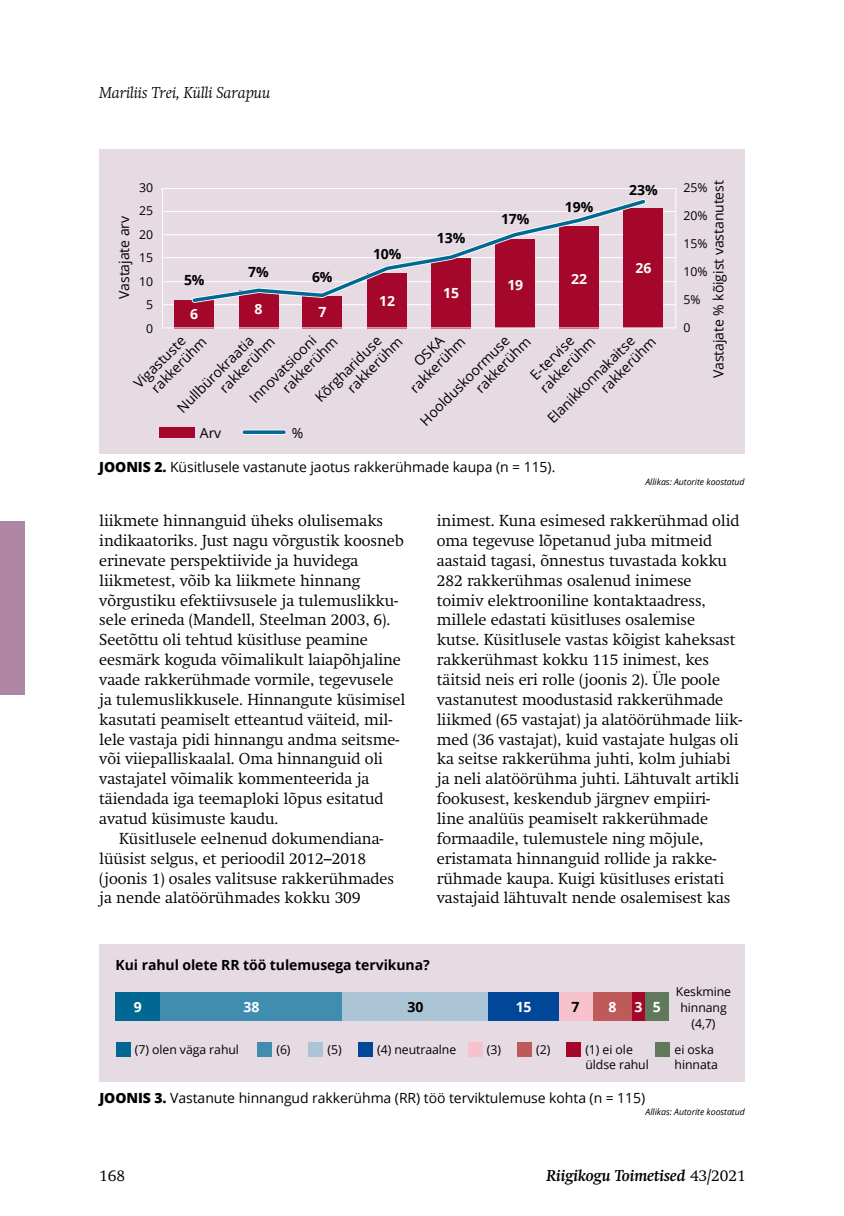
<style>
.page{position:relative;width:844px;height:1216px;background:#fff}
.page>*{position:absolute;margin:0;border:0;box-sizing:border-box;transform-origin:0 0}
.t1{font:300 15.75px/19.8px "Swift";letter-spacing:-.005em;color:#000}
.t2{font:italic 700 15.75px "Swift";letter-spacing:-.005em;color:#000}
.t3{font:italic 300 15.75px "Swift";letter-spacing:-.005em;color:#000}
.t4{font:14px/15.8px "Open Sans";letter-spacing:-.005em;color:#000}
.t5{font:700 14px "Open Sans";letter-spacing:-.005em;color:#000}
.t6{font:700 14px "Open Sans";letter-spacing:-.005em;color:#fff}
.t7{font:12.25px/23.4px "Open Sans";letter-spacing:-.005em;color:#000;text-align:center}
.t8{font:italic 8.75px "Open Sans";letter-spacing:-.005em;color:#000}
.s1{font-weight:800}
.s2{font-weight:300;font-style:normal}
</style>
<div class="page">
<div style="left:99px;top:149px;width:645px;height:304px;background:#e6dae3"></div>
<hr style="left:162px;top:188px;width:513px;height:1px;background:#fff">
<hr style="left:162px;top:234px;width:513px;height:1px;background:#fff">
<hr style="left:162px;top:281px;width:513px;height:1px;background:#fff">
<hr style="left:162px;top:211px;width:513px;height:1px;background:#fff">
<hr style="left:162px;top:257px;width:513px;height:1px;background:#fff">
<hr style="left:162px;top:304px;width:513px;height:1px;background:#fff">
<div style="left:174px;top:300px;width:40px;height:28px;background:#a4072a"></div>
<div style="left:302px;top:296px;width:40px;height:32px;background:#a4072a"></div>
<div style="left:431px;top:258px;width:40px;height:70px;background:#a4072a"></div>
<div style="left:559px;top:226px;width:40px;height:102px;background:#a4072a"></div>
<div style="left:239px;top:290px;width:39px;height:38px;background:#a4072a"></div>
<div style="left:367px;top:273px;width:40px;height:55px;background:#a4072a"></div>
<div style="left:495px;top:239px;width:40px;height:89px;background:#a4072a"></div>
<div style="left:623px;top:208px;width:40px;height:120px;background:#a4072a"></div>
<hr style="left:162px;top:327px;width:513px;height:1px;background:#fff">
<hr style="left:162px;top:188px;width:1px;height:140px;background:#fff">
<hr style="left:675px;top:188px;width:1px;height:140px;background:#fff">
<svg style="left:191px;top:199px;width:455px;height:105px"></svg>
<div style="left:159px;top:427px;width:35px;height:10px;background:#a4072a"></div>
<div style="left:244px;top:429px;width:40px;height:6px;background:#f5f0f4"></div>
<svg style="left:244px;top:430px;width:40px;height:4px"></svg>
<div style="left:99px;top:944px;width:645px;height:137px;background:#e6dae3"></div>
<div style="left:115px;top:992px;width:45px;height:29px;background:#006892"></div>
<div style="left:160px;top:992px;width:183px;height:29px;background:#408db0"></div>
<div style="left:343px;top:992px;width:145px;height:29px;background:#acc5d6"></div>
<div style="left:488px;top:992px;width:71px;height:29px;background:#004699"></div>
<div style="left:559px;top:992px;width:33px;height:29px;background:#f7c1cd"></div>
<div style="left:592px;top:992px;width:39px;height:29px;background:#be5a5a"></div>
<div style="left:631px;top:992px;width:14px;height:29px;background:#a4072a"></div>
<div style="left:645px;top:992px;width:23px;height:29px;background:#60795a"></div>
<div style="left:115px;top:1041px;width:15px;height:15px;background:#006892"></div>
<div style="left:358px;top:1041px;width:14px;height:15px;background:#004699"></div>
<div style="left:566px;top:1041px;width:14px;height:15px;background:#a4072a"></div>
<div style="left:655px;top:1041px;width:15px;height:15px;background:#60795a"></div>
<div style="left:257px;top:1041px;width:15px;height:15px;background:#408db0"></div>
<div style="left:308px;top:1041px;width:15px;height:15px;background:#acc5d6"></div>
<div style="left:467px;top:1041px;width:15px;height:15px;background:#f7c1cd"></div>
<div style="left:516px;top:1041px;width:15px;height:15px;background:#be5a5a"></div>
<div style="left:0;top:521px;width:25px;height:173px;background:#ae86a3"></div>
<p class="t3" style="left:99px;top:83px;width:172px">Mariliis Trei, Külli Sarapuu</p>
<p class="t4" style="left:709px;top:378px;width:199px;rotate:-90deg">Vastajate % kõigist vastanutest</p>
<p class="t7" style="left:139px;top:175px;width:15px">30<br>25<br>20<br>15<br>10<br>5<br>0</p>
<p class="t7" style="left:683px;top:175px;width:25px">25%</p>
<p class="t5" style="left:629px;top:180px;width:30px">23%</p>
<p class="t5" style="left:565px;top:197px;width:30px">19%</p>
<p class="t7" style="left:683px;top:203px;width:25px">20%</p>
<p class="t7" style="left:683px;top:231px;width:25px">15%</p>
<p class="t7" style="left:683px;top:259px;width:25px">10%</p>
<p class="t7" style="left:683px;top:287px;width:19px">5%</p>
<p class="t7" style="left:683px;top:315px;width:9px">0</p>
<p class="t5" style="left:501px;top:209px;width:30px">17%</p>
<p class="t4" style="left:116px;top:299px;width:84px;rotate:-90deg">Vastajate arv</p>
<p class="t5" style="left:437px;top:228px;width:30px">13%</p>
<p class="t5" style="left:373px;top:244px;width:30px">10%</p>
<p class="t6" style="left:635px;top:258px;width:17px">26</p>
<p class="t5" style="left:248px;top:262px;width:22px">7%</p>
<p class="t5" style="left:312px;top:267px;width:22px">6%</p>
<p class="t6" style="left:571px;top:268px;width:17px">22</p>
<p class="t5" style="left:184px;top:270px;width:22px">5%</p>
<p class="t6" style="left:507px;top:275px;width:17px">19</p>
<p class="t6" style="left:443px;top:283px;width:17px">15</p>
<p class="t6" style="left:379px;top:291px;width:17px">12</p>
<p class="t6" style="left:254px;top:299px;width:9px">8</p>
<p class="t6" style="left:190px;top:304px;width:9px">6</p>
<p class="t6" style="left:318px;top:302px;width:9px">7</p>
<p class="t4" style="left:332px;top:373px;width:73px;text-indent:-30px;rotate:-45deg">Kõrghariduse rakkerühm</p>
<p class="t4" style="left:395px;top:373px;width:73px;text-align:center;rotate:-45deg">OSKA rakkerühm</p>
<p class="t4" style="left:267px;top:373px;width:73px;text-indent:-30px;rotate:-45deg">Innovatsiooni rakkerühm</p>
<p class="t4" style="left:460px;top:373px;width:73px;text-indent:-62px;rotate:-45deg">Hoolduskoormuse rakkerühm</p>
<p class="t4" style="left:525px;top:373px;width:73px;rotate:-45deg">E-tervise rakkerühm</p>
<p class="t4" style="left:137px;top:373px;width:73px;text-indent:-9px;rotate:-45deg">Vigastuste rakkerühm</p>
<p class="t4" style="left:585px;top:373px;width:73px;text-indent:-59px;rotate:-45deg">Elanikkonnakaitse rakkerühm</p>
<p class="t4" style="left:205px;top:373px;width:73px;text-indent:-44px;rotate:-45deg">Nullbürokraatia rakkerühm</p>
<p class="t4" style="left:292px;top:424px;width:13px">%</p>
<p class="t4" style="left:200px;top:424px;width:23px">Arv</p>
<p class="t4" style="left:99px;top:459px;width:457px"><span class="s1">JOONIS 2.</span> Küsitlusele vastanute jaotus rakkerühmade kaupa (n = 115).</p>
<p class="t8" style="left:645px;top:475px;width:101px">Allikas: Autorite koostatud</p>
<p class="t1" style="left:99px;top:511px;width:307px">liikmete hinnanguid üheks olulisemaks indikaatoriks. Just nagu võrgustik koosneb erinevate perspektiivide ja huvidega liikmetest, võib ka liikmete hinnang võrgustiku efektiivsusele ja tulemuslikku&shy;sele erineda (Mandell, Steelman 2003, 6).<br>Seetõttu oli tehtud küsitluse peamine eesmärk koguda võimalikult laiapõhjaline vaade rakkerühmade vormile, tegevusele ja tulemuslikkusele. Hinnangute küsimisel kasutati peamiselt etteantud väiteid, mil&shy;lele vastaja pidi hinnangu andma seitsme&shy;või viiepalliskaalal. Oma hinnanguid oli vastajatel võimalik kommenteerida ja täiendada iga teemaploki lõpus esitatud avatud küsimuste kaudu.</p>
<p class="t1" style="left:99px;top:828px;width:296px;text-indent:20px">Küsitlusele eelnenud dokumendiana&shy;lüüsist selgus, et perioodil 2012–2018 (joonis 1) osales valitsuse rakkerühmades ja nende alatöörühmades kokku 309</p>
<p class="t1" style="left:437px;top:511px;width:307px">inimest. Kuna esimesed rakkerühmad olid oma tegevuse lõpetanud juba mitmeid aastaid tagasi, õnnestus tuvastada kokku 282 rakkerühmas osalenud inimese<br>toimiv elektrooniline kontaktaadress, millele edastati küsitluses osalemise<br>kutse. Küsitlusele vastas kõigist kaheksast rakkerühmast kokku 115 inimest, kes täitsid neis eri rolle (joonis 2). Üle poole vastanutest moodustasid rakkerühmade liikmed (65 vastajat) ja alatöörühmade liik&shy;med (36 vastajat), kuid vastajate hulgas oli ka seitse rakkerühma juhti, kolm juhiabi ja neli alatöörühma juhti. Lähtuvalt artikli fookusest, keskendub järgnev empiiri-<br>line analüüs peamiselt rakkerühmade formaadile, tulemustele ning mõjule, eristamata hinnanguid rollide ja rakke&shy;rühmade kaupa. Kuigi küsitluses eristati vastajaid lähtuvalt nende osalemisest kas</p>
<p class="t5" style="left:115px;top:955px;width:316px">Kui rahul olete RR töö tulemusega tervikuna?</p>
<p class="t6" style="left:134px;top:997px;width:9px">9</p>
<p class="t6" style="left:243px;top:997px;width:17px">38</p>
<p class="t5" style="left:407px;top:997px;width:17px">30</p>
<p class="t6" style="left:515px;top:997px;width:17px">15</p>
<p class="t5" style="left:571px;top:997px;width:9px">7</p>
<p class="t6" style="left:608px;top:997px;width:9px">8</p>
<p class="t6" style="left:634px;top:997px;width:28px">3 5</p>
<p class="t7" style="left:675px;top:983px;width:57px;line-height:15.8px">Keskmine hinnang (4,7)</p>
<p class="t7" style="left:135px;top:1037px;width:106px">(7) olen väga rahul</p>
<p class="t7" style="left:377px;top:1037px;width:81px">(4) neutraalne</p>
<p class="t7" style="left:585px;top:1040px;width:65px;line-height:15.8px;text-align:left">(1) ei ole üldse rahul</p>
<p class="t7" style="left:674px;top:1040px;width:45px;line-height:15.8px;text-align:left">ei oska hinnata</p>
<p class="t7" style="left:276px;top:1037px;width:16px">(6)</p>
<p class="t7" style="left:327px;top:1037px;width:16px">(5)</p>
<p class="t7" style="left:487px;top:1037px;width:16px">(3)</p>
<p class="t7" style="left:536px;top:1037px;width:16px">(2)</p>
<p class="t4" style="left:99px;top:1089px;width:547px"><span class="s1">JOONIS 3.</span> Vastanute hinnangud rakkerühma (RR) töö terviktulemuse kohta (n = 115)</p>
<p class="t8" style="left:645px;top:1106px;width:101px">Allikas: Autorite koostatud</p>
<p class="t1" style="left:99px;top:1165px;width:27px">168</p>
<p class="t2" style="left:546px;top:1166px;width:200px">Riigikogu Toimetised <span class="s2">43/2021</span></p>
</div>
